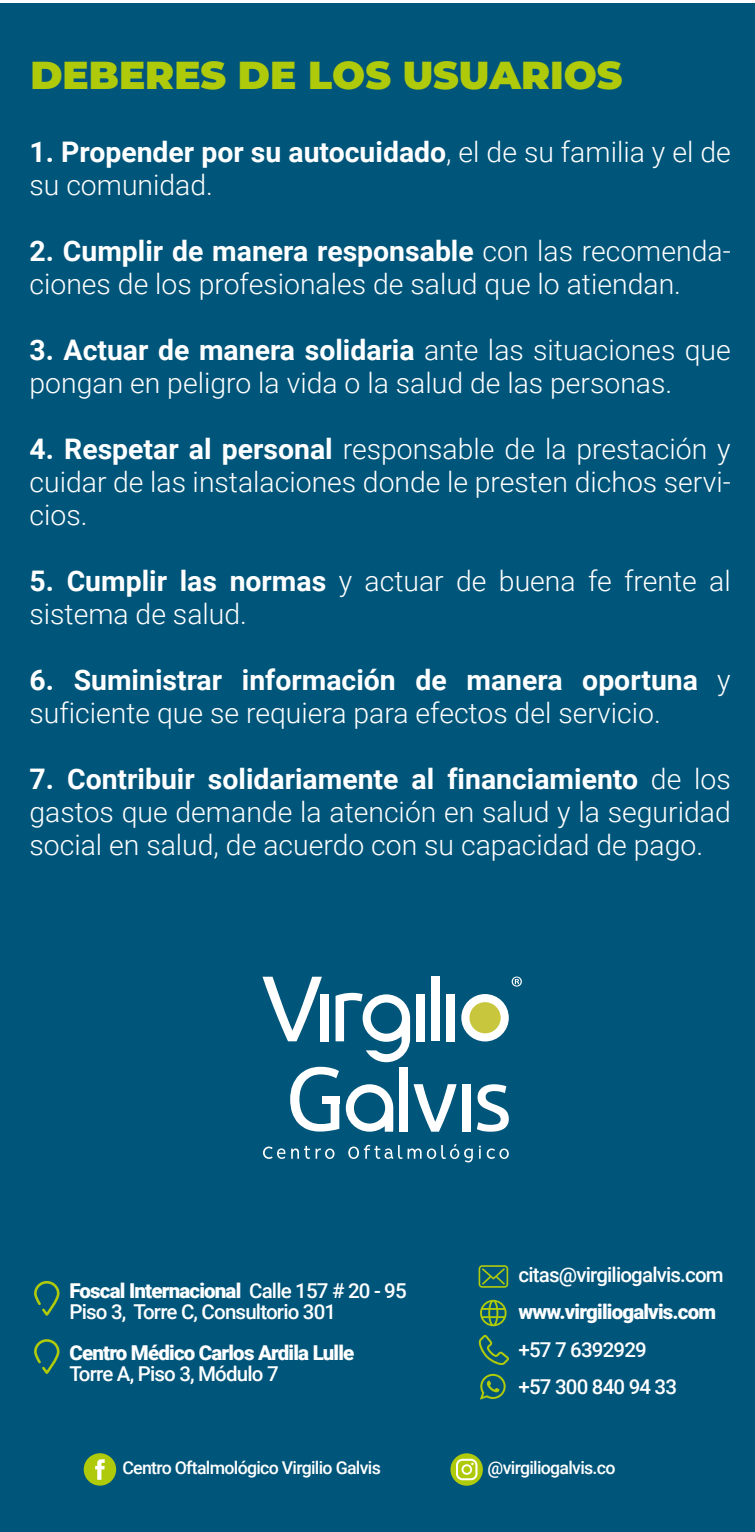
<style>
.page{position:relative;width:755px;height:1532px;background:#fff}
.page>*{position:absolute;margin:0;border:0;box-sizing:border-box;transform-origin:0 0}
.t1{font:900 39px "Montserrat";color:#afca0b}
.t2{font:300 28.25px/33px "Roboto";color:#fff}
.t3{font:500 20.5px/20.8px "Roboto";letter-spacing:-.04em;color:#fff}
.t4{font:900 20.5px "Roboto";letter-spacing:-.04em;color:#fff}
.t5{font:500 17.75px "Roboto";letter-spacing:-.04em;color:#fff}
.s1{font-weight:700}
.s2{font-weight:900}
</style>
<div class="page">
<div style="left:0;top:3px;width:754px;height:1529px;background:#00557a"></div>
<svg style="left:262px;top:976px;width:259px;height:155px"></svg>
<div style="left:321px;top:1096px;width:18px;height:8px;background:#fff"></div>
<svg style="left:263px;top:1146px;width:22px;height:13px"></svg>
<svg style="left:291px;top:1146px;width:43px;height:13px"></svg>
<svg style="left:348px;top:1144px;width:124px;height:18px"></svg>
<svg style="left:478px;top:1145px;width:2px;height:13px"></svg>
<svg style="left:486px;top:1148px;width:22px;height:11px"></svg>
<div style="left:84px;top:1453px;width:32px;height:32px;background:#afca0b;border-radius:50%"></div>
<svg style="left:95px;top:1459px;width:10px;height:20px"></svg>
<svg style="left:450px;top:1453px;width:32px;height:32px"></svg>
<svg style="left:455px;top:1458px;width:22px;height:22px"></svg>
<svg style="left:34px;top:1339px;width:26px;height:35px"></svg>
<svg style="left:34px;top:1281px;width:26px;height:35px"></svg>
<svg style="left:478px;top:1334px;width:31px;height:31px"></svg>
<svg style="left:480px;top:1374px;width:25px;height:25px"></svg>
<svg style="left:478px;top:1265px;width:30px;height:22px"></svg>
<svg style="left:480px;top:1300px;width:26px;height:26px"></svg>
<h1 class="t1" style="left:30px;top:46px;width:593px">DEBERES DE LOS USUARIOS</h1>
<p class="t2" style="left:29px;top:134px;width:702px"><span class="s1">1. Propender por su autocuidado</span>, el de su familia y el de su comunidad.</p>
<p class="t2" style="left:29px;top:233px;width:702px"><span class="s1">2. Cumplir de manera responsable</span> con las recomenda&shy;ciones de los profesionales de salud que lo atiendan.</p>
<p class="t2" style="left:29px;top:332px;width:702px"><span class="s1">3. Actuar de manera solidaria</span> ante las situaciones que pongan en peligro la vida o la salud de las personas.</p>
<p class="t2" style="left:29px;top:431px;width:702px;text-align:justify"><span class="s1">4. Respetar al personal</span> responsable de la prestación y cuidar de las instalaciones donde le presten dichos servi&shy;cios.</p>
<p class="t2" style="left:29px;top:563px;width:702px"><span class="s1">5. Cumplir las normas</span> y actuar de buena fe frente al sistema de salud.</p>
<p class="t2" style="left:29px;top:662px;width:702px"><span class="s1">6. Suministrar información de manera oportuna</span> y suficiente que se requiera para efectos del servicio.</p>
<p class="t2" style="left:29px;top:761px;width:702px;text-align:justify"><span class="s1">7. Contribuir solidariamente al financiamiento</span> de los gastos que demande la atención en salud y la seguridad social en salud, de acuerdo con su capacidad de pago.</p>
<p class="t3" style="left:69px;top:1279px;width:338px"><span class="s2">Foscal Internacional</span> Calle 157 # 20 - 95<br>Piso 3, Torre C, Consultorio 301</p>
<p class="t4" style="left:69px;top:1338px;width:286px">Centro Médico Carlos Ardila Lulle</p>
<p class="t3" style="left:69px;top:1362px;width:211px">Torre A, Piso 3, Módulo 7</p>
<p class="t3" style="left:518px;top:1264px;width:207px">citas@virgiliogalvis.com</p>
<p class="t4" style="left:518px;top:1297px;width:199px">www.virgiliogalvis.com</p>
<p class="t3" style="left:518px;top:1330px;width:160px;line-height:37px">+57 7 6392929 +57 300 840 94 33</p>
<p class="t5" style="left:122px;top:1455px;width:260px">Centro Oftalmológico Virgilio Galvis</p>
<p class="t5" style="left:487px;top:1455px;width:129px">@virgiliogalvis.co</p>
</div>
